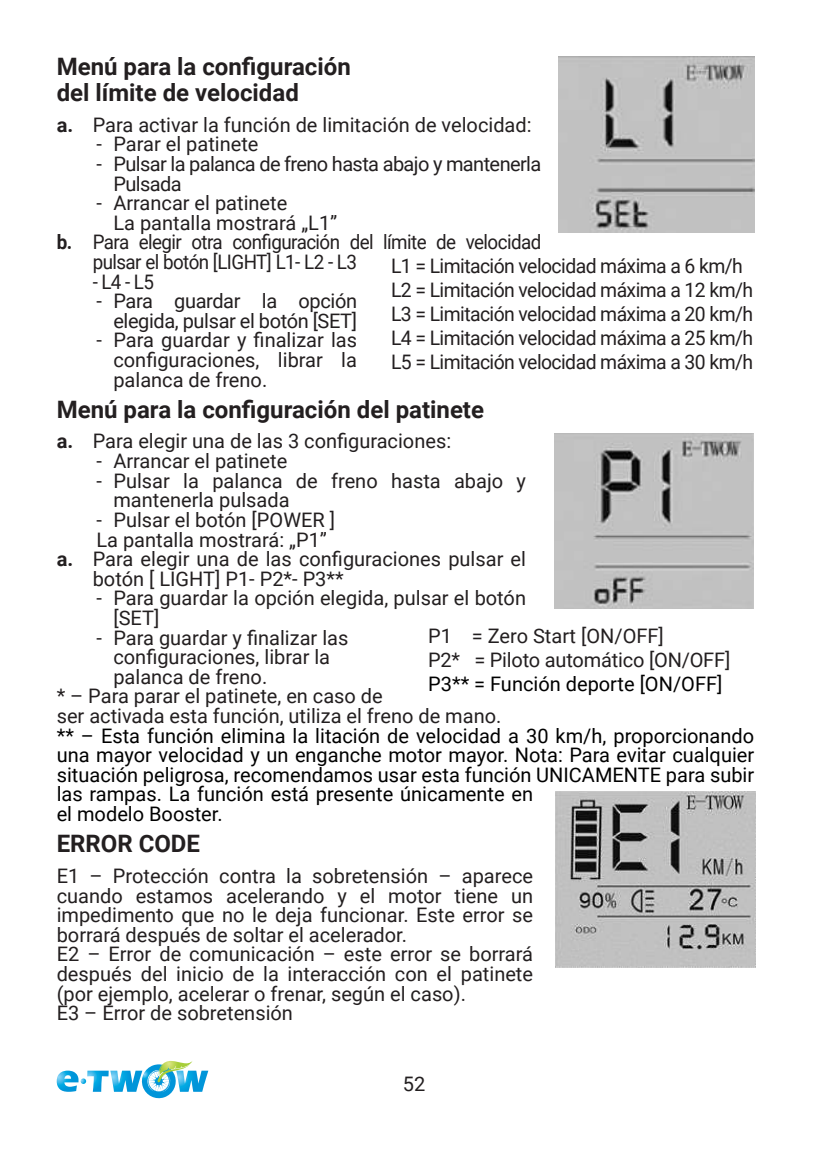
<style>
.page{position:relative;width:828px;height:1157px;background:#fff}
.page>*{position:absolute;margin:0;border:0;box-sizing:border-box;transform-origin:0 0}
.t1{font:700 24px/26px "Roboto";color:#231f20}
.t2{font:20px/19.6px "Roboto";color:#231f20}
.t3{font:20px/19.6px "Roboto";color:#000}
.t4{font:20px/24px "Roboto";letter-spacing:-.03em;color:#231f20}
.t5{font:20px "Roboto";letter-spacing:-.03em;color:#231f20;scale:.94 1}
.t6{font:20px/19.6px "Roboto";letter-spacing:-.02em;color:#231f20;text-align:right}
.t7{font:20px "Roboto";color:#231f20;scale:.94 1}
.s1{font-weight:700}
</style>
<div class="page">
<svg style="left:57px;top:1060px;width:151px;height:39px"></svg>
<img style="left:558px;top:57px;width:196px;height:175px">
<img style="left:554px;top:433px;width:199px;height:176px">
<img style="left:556px;top:791px;width:199px;height:176px">
<p class="t1" style="left:57px;top:52px;width:296px">Menú para la configuración del límite de velocidad</p>
<p class="t2" style="left:57px;top:114px;width:476px"><span class="s1">a.</span> Para activar la función de limitación de velocidad:</p>
<p class="t2" style="left:96px;top:134px;width:164px">- Parar el patinete</p>
<p class="t4" style="left:113px;top:153px;width:429px;line-height:19.6px;text-indent:-17px">- Pulsar la palanca de freno hasta abajo y mantenerla<br>Pulsada</p>
<p class="t2" style="left:96px;top:192px;width:192px">- Arrancar el patinete</p>
<p class="t2" style="left:113px;top:212px;width:225px">La pantalla mostrará „L1”</p>
<p class="t5" style="left:57px;top:228px;width:517px"><span class="s1">b.</span> Para elegir otra configuración del límite de velocidad</p>
<p class="t5" style="left:93px;top:248px;width:283px">pulsar el botón [LIGHT] L1- L2 - L3</p>
<p class="t7" style="left:93px;top:267px;width:67px">- L4 - L5</p>
<p class="t6" style="left:96px;top:290px;width:262px">- Para guardar la opción elegida, pulsar el botón [SET]</p>
<p class="t2" style="left:113px;top:330px;width:245px;text-align:justify;text-indent:-17px">- Para guardar y finalizar las configuraciones, librar la palanca de freno.</p>
<p class="t1" style="left:57px;top:395px;width:429px">Menú para la configuración del patinete</p>
<p class="t2" style="left:57px;top:431px;width:396px"><span class="s1">a.</span> Para elegir una de las 3 configuraciones:</p>
<p class="t2" style="left:96px;top:450px;width:192px">- Arrancar el patinete</p>
<p class="t2" style="left:113px;top:470px;width:414px;text-indent:-17px">- Pulsar la palanca de freno hasta abajo y mantenerla pulsada</p>
<p class="t2" style="left:96px;top:509px;width:240px">- Pulsar el botón [POWER ]</p>
<p class="t2" style="left:96px;top:529px;width:232px">La pantalla mostrará: „P1”</p>
<p class="t2" style="left:57px;top:548px;width:471px"><span class="s1">a.</span> Para elegir una de las configuraciones pulsar el</p>
<p class="t2" style="left:93px;top:568px;width:253px">botón [ LIGHT] P1- P2*- P3**</p>
<p class="t2" style="left:113px;top:587px;width:414px;text-indent:-17px">- Para guardar la opción elegida, pulsar el botón [SET]</p>
<p class="t2" style="left:96px;top:627px;width:253px">- Para guardar y finalizar las</p>
<p class="t2" style="left:113px;top:646px;width:218px">configuraciones, librar la</p>
<p class="t2" style="left:113px;top:666px;width:155px">palanca de freno.</p>
<p class="t2" style="left:57px;top:685px;width:327px">* – Para parar el patinete, en caso de</p>
<p class="t2" style="left:57px;top:705px;width:446px">ser activada esta función, utiliza el freno de mano.</p>
<p class="t3" style="left:57px;top:725px;width:699px">** – Esta función elimina la litación de velocidad a 30 km/h, proporcionando una mayor velocidad y un enganche motor mayor. Nota: Para evitar cualquier situación peligrosa, recomendamos usar esta función UNICAMENTE para subir las rampas. La función está presente únicamente en<br>el modelo Booster.</p>
<p class="t1" style="left:57px;top:829px;width:145px">ERROR CODE</p>
<p class="t2" style="left:57px;top:865px;width:478px">E1 – Protección contra la sobretensión – aparece cuando estamos acelerando y el motor tiene un impedimento que no le deja funcionar. Este error se borrará después de soltar el acelerador.<br>E2 – Error de comunicación – este error se borrará después del inicio de la interacción con el patinete (por ejemplo, acelerar o frenar, según el caso).<br>E3 – Error de sobretensión</p>
<p class="t4" style="left:391px;top:253px;width:364px">L1 = Limitación velocidad máxima a 6 km/h L2 = Limitación velocidad máxima a 12 km/h L3 = Limitación velocidad máxima a 20 km/h L4 = Limitación velocidad máxima a 25 km/h L5 = Limitación velocidad máxima a 30 km/h</p>
<p class="t2" style="left:428px;top:623px;width:304px;line-height:24px">P1 = Zero Start [ON/OFF]<br>P2* = Piloto automático [ON/OFF]</p>
<p class="t3" style="left:428px;top:673px;width:296px">P3** = Función deporte [ON/OFF]</p>
<p class="t2" style="left:403px;top:1073px;width:24px">52</p>
</div>
